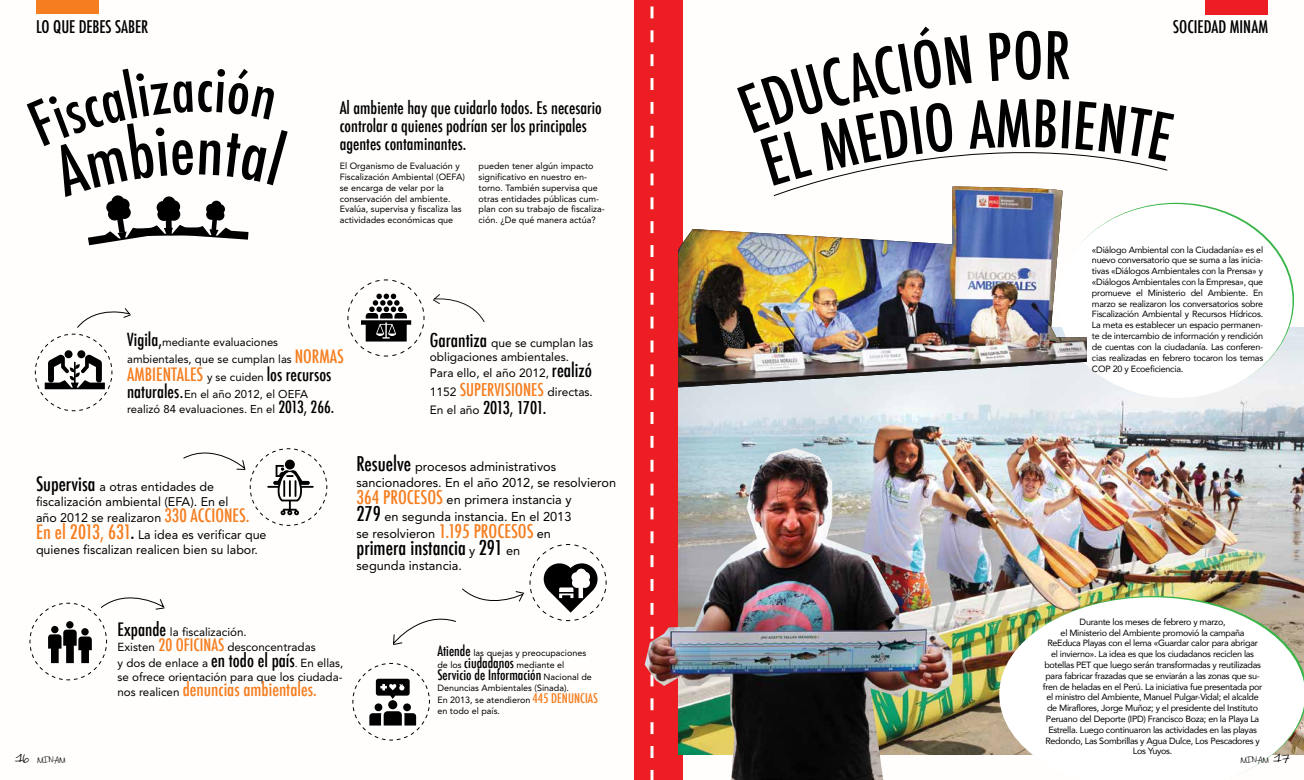
<style>
.page{position:relative;width:1304px;height:780px;background:#fff}
.page>*{position:absolute;margin:0;border:0;box-sizing:border-box;transform-origin:0 0}
.t1{font:500 condensed 19.8px "Futura";color:#000}
.t2{font:500 condensed 18.1px "Futura";color:#f57e20}
.t3{font:500 condensed 18px "Futura";color:#f57e20}
.t4{font:500 condensed 17.3px "Futura";letter-spacing:-.04em;color:#000}
.t5{font:500 condensed 17px/18px "Futura";color:#000}
.t6{font:condensed 17px "Futura Std";color:#000}
.t7{font:500 condensed 14px "Futura";color:#000}
.t8{font:12.7px/17px "Avenir LT Std";color:#000}
.t9{font:12.5px/15px "Avenir LT Std";color:#000}
.t10{font:12px/14.3px "Avenir LT Std";color:#000}
.t11{font:11.6px/15.5px "Avenir LT Std";color:#000}
.t12{font:11.3px/16.6px "Avenir LT Std";color:#000}
.t13{font:9px/10.8px "Avenir";letter-spacing:-.03em;color:#000;text-align:center}
.t14{font:9px/10.8px "Avenir LT Std";color:#000}
.t15{font:6px "Pea Alesa";letter-spacing:-.02em;color:#000}
.s1{font-family:"Futura";font-weight:500;font-stretch:condensed;font-size:17.6px}
.s2{font-family:"Futura";font-weight:500;font-stretch:condensed;font-size:18px;color:#f57e20}
.s3{font-family:"Avenir LT Std";font-weight:400;font-stretch:normal;font-size:11.3px;color:#000}
.s4{font-size:17.6px;color:#000}
.s5{font-size:17.6px}
.s6{font-family:"Futura";font-weight:500;font-stretch:condensed;font-size:16.4px}
.s7{font-family:"Futura";font-weight:500;font-stretch:condensed;font-size:18.6px}
.s8{font-family:"Futura";font-weight:500;font-stretch:condensed;font-size:17.3px;color:#f57e20}
.s9{font-family:"Avenir LT Std";font-weight:400;font-stretch:normal;font-size:12px}
.s10{font-family:"Futura";font-weight:500;font-stretch:condensed;font-size:19.4px}
.s11{font-family:"Futura";font-weight:500;font-stretch:condensed;font-size:19.4px;color:#f57e20}
.s12{font-family:"Futura";font-weight:500;font-stretch:condensed;font-size:19.8px}
.s13{font-family:"Futura";font-weight:500;font-stretch:condensed;font-size:18.4px;color:#f57e20}
.s14{font-family:"Avenir LT Std";font-weight:400;font-stretch:normal;font-size:12.7px}
.s15{font-family:"Futura";font-weight:500;font-stretch:condensed;font-size:18.1px}
.s16{font-family:"Futura";font-weight:500;font-stretch:condensed;font-size:16.8px;color:#f57e20}
.s17{font-size:10.3px}
.s18{font-family:"Avenir LT Std";font-weight:400;font-stretch:normal;font-size:11.6px;color:#000}
.s19{font-family:"Futura";font-weight:500;font-stretch:condensed;font-size:14px}
.s20{font-family:"Avenir LT Std";font-weight:400;font-stretch:normal;font-size:9px}
.s21{font-family:"Futura";font-weight:500;font-stretch:condensed;font-size:13px;color:#f57e20}
.s22{font-size:9px}
</style>
<div class="page">
<div style="left:1205px;top:0;width:63px;height:14px;background:#ed1d24"></div>
<div style="left:36px;top:0;width:63px;height:14px;background:#f57e20"></div>
<div style="left:634px;top:0;width:48px;height:780px;background:#ed1d24"></div>
<svg style="left:650px;top:6px;width:3px;height:442px"></svg>
<img style="left:678px;top:327px;width:626px;height:427px">
<svg style="left:999px;top:597px;width:305px;height:180px"></svg>
<div style="left:1058px;top:204px;width:234px;height:194px;background:#fff;border-radius:50%"></div>
<img style="left:645px;top:448px;width:307px;height:332px">
<img style="left:678px;top:186px;width:409px;height:201px">
<svg style="left:433px;top:294px;width:52px;height:29px"></svg>
<svg style="left:34px;top:308px;width:97px;height:104px"></svg>
<svg style="left:347px;top:279px;width:78px;height:78px"></svg>
<svg style="left:183px;top:448px;width:145px;height:78px"></svg>
<svg style="left:352px;top:544px;width:255px;height:197px"></svg>
<svg style="left:29px;top:597px;width:136px;height:83px"></svg>
<svg style="left:737px;top:152px;width:431px;height:45px"></svg>
<svg style="left:88px;top:195px;width:161px;height:50px"></svg>
<h3 class="t6" style="left:36px;top:16px;width:114px">LO QUE DEBES SABER</h3>
<h3 class="t5" style="left:1173px;top:18px;width:97px">SOCIEDAD MINAM</h3>
<h3 class="t5" style="left:340px;top:99px;width:263px">Al ambiente hay que cuidarlo todos. Es necesario controlar a quienes podrían ser los principales agentes contaminantes.</h3>
<p class="t14" style="left:340px;top:161px;width:127px">El Organismo de Evaluación y<br>Fiscalización Ambiental (OEFA) se encarga de velar por la conservación del ambiente.<br>Evalúa, supervisa y fiscaliza las actividades económicas que</p>
<p class="t14" style="left:479px;top:161px;width:128px">pueden tener algún impacto significativo en nuestro en&shy;torno. También supervisa que otras entidades públicas cum&shy;plan con su trabajo de fiscaliza&shy;ción. ¿De qué manera actúa?</p>
<p class="t12" style="left:127px;top:334px;width:218px"><span class="s1">Vigila,</span>mediante evaluaciones ambientales, que se cumplan las <span class="s2">NORMAS</span></p>
<h3 class="t3" style="left:127px;top:362px;width:206px">AMBIENTALES <span class="s3">y se cuiden</span> <span class="s4">los recursos</span></h3>
<p class="t12" style="left:127px;top:387px;width:209px;line-height:15.1px"><span class="s1">naturales</span><span class="s5">.</span>En el año 2012, el OEFA realizó 84 evaluaciones. En el <span class="s6">2013, 266.</span></p>
<h3 class="t10" style="left:430px;top:335px;width:165px"><span class="s7">Garantiza</span> que se cumplan las obligaciones ambientales.</h3>
<h3 class="t10" style="left:430px;top:363px;width:165px;line-height:18.6px">Para ello, el año 2012, <span class="s7">realizó<br></span>1152 <span class="s8">SUPERVISIONES</span> directas.</h3>
<h3 class="t4" style="left:430px;top:396px;width:118px"><span class="s9">En el año</span> 2013, 1701.</h3>
<h3 class="t9" style="left:36px;top:479px;width:194px"><span class="s10">Supervisa</span> a otras entidades de fiscalización ambiental (EFA). En el</h3>
<h3 class="t9" style="left:36px;top:509px;width:232px;line-height:16.6px">año 2012 se realizaron <span class="s2">330 ACCIONES.<br></span><span class="s11">En el 2013, 631</span><span class="s10">.</span> La idea es verificar que</h3>
<h3 class="t9" style="left:36px;top:542px;width:224px">quienes fiscalizan realicen bien su labor.</h3>
<h3 class="t8" style="left:356px;top:459px;width:261px;line-height:15.3px"><span class="s12">Resuelve</span> procesos administrativos sancionadores. En el año 2012, se resolvieron</h3>
<h3 class="t8" style="left:356px;top:491px;width:217px;text-align:justify"><span class="s13">364 PROCESOS</span> en primera instancia y <span class="s12">279</span> en segunda instancia. En el 2013 se resolvieron <span class="s13">1.195 PROCESOS</span> en</h3>
<h1 class="t1" style="left:357px;top:534px;width:165px">primera instancia <span class="s14">y</span> 291 <span class="s14">en</span></h1>
<h3 class="t8" style="left:356px;top:557px;width:107px">segunda instancia.</h3>
<p class="t13" style="left:1092px;top:244px;width:173px;text-align:justify">«Diálogo Ambiental con la Ciudadanía» es el nuevo conversatorio que se suma a las inicia&shy;tivas «Diálogos Ambientales con la Prensa» y «Diálogos Ambientales con la Empresa», que promueve el Ministerio del Ambiente. En marzo se realizaron los conversatorios sobre Fiscalización Ambiental y Recursos Hídricos.<br>La meta es establecer un espacio permanen&shy;te de intercambio de información y rendición de cuentas con la ciudadanía. Las conferen&shy;cias realizadas en febrero tocaron los temas COP 20 y Ecoeficiencia.</p>
<p class="t13" style="left:1043px;top:616px;width:221px">Durante los meses de febrero y marzo,<br>el Ministerio del Ambiente promovió la campaña ReEduca Playas con el lema «Guardar calor para abrigar el invierno». La idea es que los ciudadanos reciclen las botellas PET que luego serán transformadas y reutilizadas para fabricar frazadas que se enviarán a las zonas que su&shy;fren de heladas en el Perú. La iniciativa fue presentada por el ministro del Ambiente, Manuel Pulgar-Vidal; el alcalde de Miraflores, Jorge Muñoz; y el presidente del Instituto Peruano del Deporte (IPD) Francisco Boza; en la Playa La Estrella. Luego continuaron las actividades en las playas Redondo, Las Sombrillas y Agua Dulce, Los Pescadores y Los Yuyos.</p>
<p class="t11" style="left:118px;top:624px;width:227px"><span class="s15">Expande</span> la fiscalización.<br>Existen <span class="s16">20 OFICINAS</span> desconcentradas<br>y dos de enlace a <span class="s15">en todo el país</span><span class="s17">.</span> En ellas,</p>
<p class="t11" style="left:118px;top:669px;width:227px">se ofrece orientación para que los ciudada-</p>
<h2 class="t2" style="left:118px;top:678px;width:201px"><span class="s18">nos realicen</span> denuncias ambientales.</h2>
<p class="t14" style="left:437px;top:647px;width:150px;line-height:12px"><span class="s19">Atiende</span> las quejas y preocupaciones de los <span class="s19">ciudadanos</span> mediante el</p>
<h3 class="t7" style="left:437px;top:666px;width:156px">Servicio de Información <span class="s20">Nacional de</span></h3>
<p class="t14" style="left:437px;top:682px;width:162px;line-height:12px">Denuncias Ambientales (Sinada).<br>En 2013, se atendieron <span class="s21">445 DENUNCIAS</span></p>
<p class="t14" style="left:437px;top:705px;width:64px">en todo el país.</p>
<p class="t15" style="left:15px;top:755px;width:52px"><span class="s22">16</span> MINAM</p>
<p class="t15" style="left:1241px;top:755px;width:51px">MINAM <span class="s22">17</span></p>
</div>
